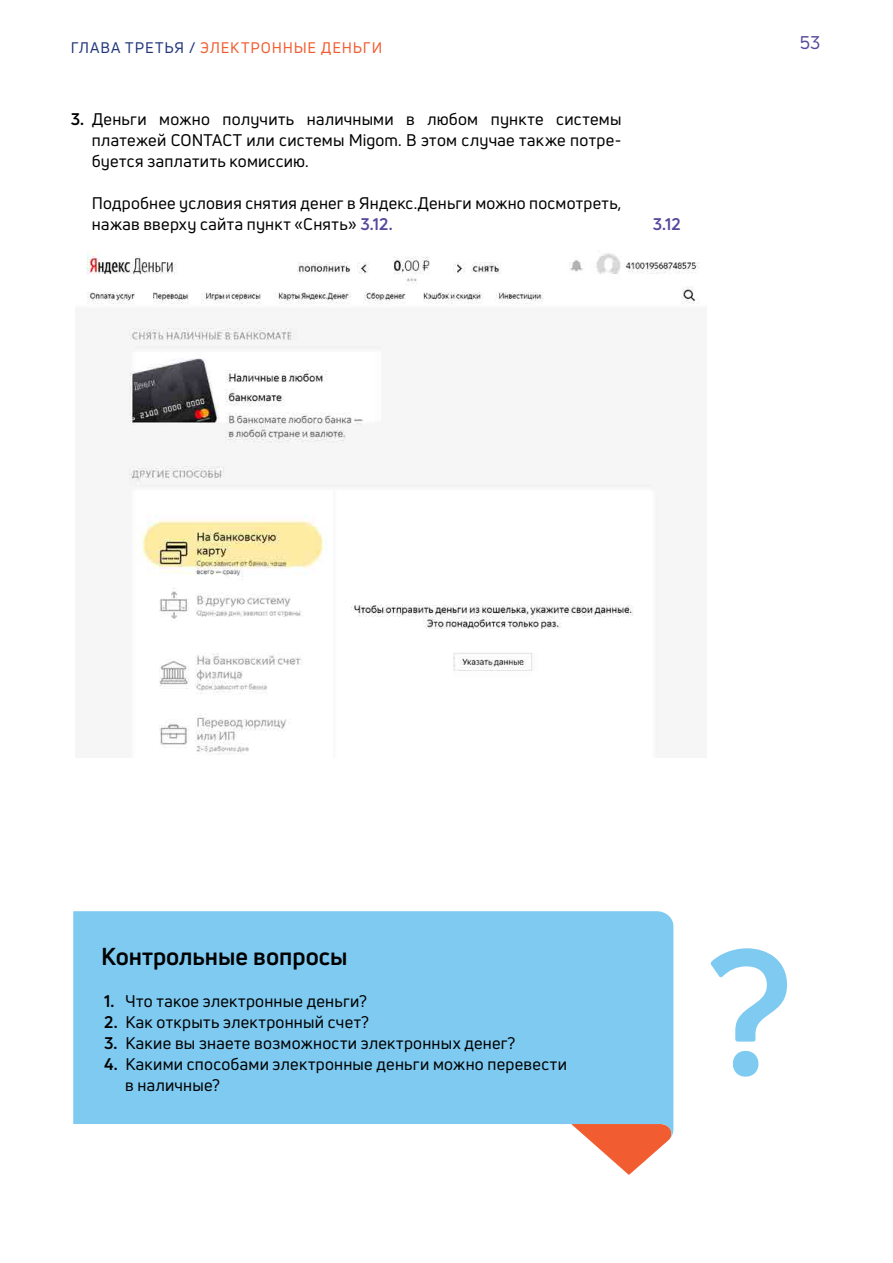
<style>
.page{position:relative;width:893px;height:1263px;background:#fff}
.page>*{position:absolute;margin:0;border:0;box-sizing:border-box;transform-origin:0 0}
.t1{font:700 175.35px "Uni Neue";color:#7ecaf1}
.t2{font:700 24px "Uni Neue";color:#000}
.t3{font:18px "Uni Neue";color:#55499e}
.t4{font:16.5px/21px "Uni Neue";letter-spacing:.015em;color:#000}
.t5{font:700 16.5px "Uni Neue";color:#55499e}
.t6{font:15px "Uni Neue";letter-spacing:.06em;color:#f15d31}
.s1{color:#213679}
.s2{font-weight:700}
.s3{font-weight:700;color:#55499e}
</style>
<div class="page">
<img style="left:87px;top:251px;width:613px;height:504px">
<svg style="left:588px;top:1139px;width:82px;height:36px"></svg>
<svg style="left:73px;top:911px;width:600px;height:228px;background:#86cbef"></svg>
<p class="t6" style="left:71px;top:39px;width:313px"><span class="s1">ГЛАВА ТРЕТЬЯ /</span> ЭЛЕКТРОННЫЕ ДЕНЬГИ</p>
<p class="t4" style="left:92px;top:108px;width:531px;text-align:justify;text-indent:-21px"><span class="s2">3.</span> Деньги можно получить наличными в любом пункте системы платежей CONTACT или системы Migom. В этом случае также потре&shy;буется заплатить комиссию.</p>
<p class="t4" style="left:92px;top:192px;width:531px">Подробнее условия снятия денег в Яндекс.Деньги можно посмотреть, нажав вверху сайта пункт «Снять» <span class="s3">3.12.</span></p>
<p class="t5" style="left:653px;top:213px;width:30px">3.12</p>
<p class="t3" style="left:800px;top:31px;width:22px">53</p>
<h2 class="t2" style="left:101px;top:941px;width:248px">Контрольные вопросы</h2>
<p class="t4" style="left:104px;top:990px;width:264px"><span class="s2">1.</span> Что такое электронные деньги?</p>
<p class="t4" style="left:104px;top:1011px;width:266px"><span class="s2">2.</span> Как открыть электронный счет?</p>
<p class="t4" style="left:104px;top:1032px;width:413px"><span class="s2">3.</span> Какие вы знаете возможности электронных денег?</p>
<p class="t4" style="left:125px;top:1053px;width:443px;text-indent:-21px"><span class="s2">4.</span> Какими способами электронные деньги можно перевести в наличные?</p>
<h1 class="t1" style="left:706px;top:903px;width:88px">?</h1>
</div>
